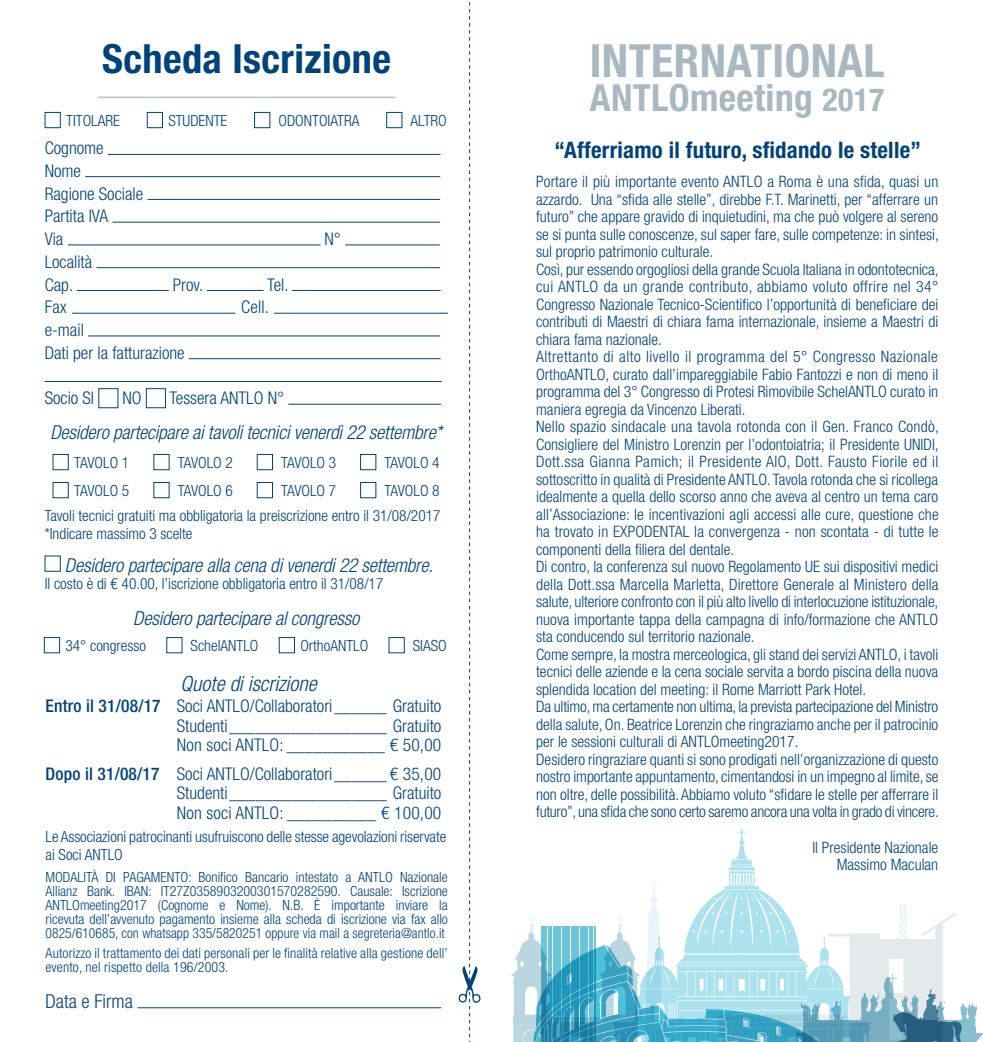
<style>
.page{position:relative;width:983px;height:1042px;background:#fff}
.page>*{position:absolute;margin:0;border:0;box-sizing:border-box;transform-origin:0 0}
.t1{font:700 condensed 45.85px "Helvetica Neue LT Std";letter-spacing:.01em;color:#a9b8c1}
.t2{font:700 condensed 40.25px "Helvetica Neue LT Std";letter-spacing:.01em;color:#004379}
.t3{font:700 condensed 37.45px "Helvetica Neue LT Std";letter-spacing:.01em;color:#a9b8c1}
.t4{font:700 condensed 22.75px "Helvetica Neue LT Std";letter-spacing:.01em;color:#004379}
.t5{font:italic 300 condensed 21px "Helvetica Neue LT Std";color:#004379}
.t6{font:italic 300 condensed 19.25px "Helvetica Neue LT Std";letter-spacing:-.01em;color:#004379}
.t7{font:300 condensed 19.25px "Helvetica Neue LT Std";color:#004379}
.t8{font:300 condensed 17.5px/22.8px "Helvetica Neue LT Std";color:#004379}
.t9{font:300 condensed 15.75px/17.5px "Helvetica Neue LT Std";color:#004379}
.t10{font:300 condensed 15.4px/28px "Helvetica Neue LT Std";color:#004379}
.t11{font:300 condensed 14px/14px "Helvetica Neue LT Std";letter-spacing:.01em;color:#004379;text-align:justify}
.s1{font-weight:500}
.s2{font-size:31.85px}
</style>
<div class="page">
<svg style="left:729px;top:828px;width:27px;height:52px"></svg>
<svg style="left:728px;top:859px;width:27px;height:15px"></svg>
<svg style="left:511px;top:880px;width:471px;height:162px"></svg>
<hr style="left:137px;top:1007px;width:304px;height:1px;background:#004379">
<svg style="left:458px;top:2px;width:22px;height:1040px"></svg>
<div style="left:53px;top:454px;width:16px;height:16px;border:1px solid #004379"></div>
<div style="left:53px;top:482px;width:16px;height:16px;border:1px solid #004379"></div>
<div style="left:153px;top:454px;width:16px;height:16px;border:1px solid #004379"></div>
<div style="left:153px;top:482px;width:16px;height:16px;border:1px solid #004379"></div>
<div style="left:257px;top:454px;width:16px;height:16px;border:1px solid #004379"></div>
<div style="left:257px;top:482px;width:16px;height:16px;border:1px solid #004379"></div>
<div style="left:360px;top:454px;width:16px;height:16px;border:1px solid #004379"></div>
<div style="left:360px;top:482px;width:16px;height:16px;border:1px solid #004379"></div>
<div style="left:279px;top:637px;width:16px;height:16px;border:1px solid #004379"></div>
<div style="left:166px;top:637px;width:16px;height:16px;border:1px solid #004379"></div>
<div style="left:388px;top:637px;width:16px;height:16px;border:1px solid #004379"></div>
<div style="left:44px;top:637px;width:16px;height:16px;border:1px solid #004379"></div>
<hr style="left:108px;top:154px;width:332px;height:1px;background:#004379">
<hr style="left:85px;top:176px;width:355px;height:1px;background:#004379">
<hr style="left:147px;top:199px;width:293px;height:1px;background:#004379">
<hr style="left:112px;top:222px;width:328px;height:1px;background:#004379">
<hr style="left:68px;top:245px;width:252px;height:1px;background:#004379">
<hr style="left:345px;top:245px;width:94px;height:1px;background:#004379">
<hr style="left:96px;top:267px;width:344px;height:1px;background:#004379">
<hr style="left:77px;top:290px;width:91px;height:1px;background:#004379">
<hr style="left:207px;top:290px;width:56px;height:1px;background:#004379">
<hr style="left:292px;top:290px;width:148px;height:1px;background:#004379">
<hr style="left:72px;top:313px;width:163px;height:1px;background:#004379">
<hr style="left:274px;top:313px;width:174px;height:1px;background:#004379">
<hr style="left:88px;top:336px;width:352px;height:1px;background:#004379">
<hr style="left:189px;top:358px;width:251px;height:1px;background:#004379">
<hr style="left:45px;top:381px;width:396px;height:1px;background:#004379">
<div style="left:146px;top:388px;width:20px;height:20px;border:1px solid #004379"></div>
<hr style="left:288px;top:404px;width:153px;height:1px;background:#004379">
<hr style="left:98px;top:96px;width:297px;height:2px;background:#bbc7d7">
<div style="left:45px;top:112px;width:16px;height:16px;border:1px solid #004379"></div>
<div style="left:147px;top:112px;width:16px;height:16px;border:1px solid #004379"></div>
<div style="left:254px;top:112px;width:16px;height:16px;border:1px solid #004379"></div>
<div style="left:386px;top:112px;width:16px;height:16px;border:1px solid #004379"></div>
<h2 class="t2" style="left:102px;top:35px;width:290px">Scheda Iscrizione</h2>
<p class="t10" style="left:66px;top:106px;width:55px">TITOLARE</p>
<p class="t10" style="left:168px;top:106px;width:60px">STUDENTE</p>
<p class="t10" style="left:278px;top:106px;width:82px">ODONTOIATRA</p>
<p class="t10" style="left:410px;top:106px;width:38px">ALTRO</p>
<p class="t8" style="left:45px;top:136px;width:100px">Cognome<br>Nome<br>Ragione Sociale<br>Partita IVA<br>Via</p>
<p class="t8" style="left:45px;top:250px;width:49px">Località<br>Cap.</p>
<p class="t8" style="left:173px;top:273px;width:32px">Prov.</p>
<p class="t8" style="left:267px;top:273px;width:23px">Tel.</p>
<p class="t8" style="left:45px;top:296px;width:23px">Fax</p>
<p class="t8" style="left:241px;top:296px;width:30px">Cell.</p>
<p class="t8" style="left:45px;top:318px;width:141px">e-mail<br>Dati per la fatturazione</p>
<p class="t8" style="left:45px;top:387px;width:51px">Socio SI</p>
<p class="t8" style="left:122px;top:387px;width:21px">NO</p>
<p class="t8" style="left:169px;top:387px;width:116px">Tessera ANTLO N°</p>
<p class="t8" style="left:324px;top:227px;width:18px">N°</p>
<p class="t6" style="left:50px;top:421px;width:393px">Desidero partecipare ai tavoli tecnici venerdì 22 settembre*</p>
<p class="t10" style="left:384px;top:448px;width:57px">TAVOLO 4<br>TAVOLO 8</p>
<p class="t10" style="left:74px;top:448px;width:57px">TAVOLO 1<br>TAVOLO 5</p>
<p class="t10" style="left:178px;top:448px;width:57px">TAVOLO 2<br>TAVOLO 6</p>
<p class="t10" style="left:281px;top:448px;width:57px">TAVOLO 3<br>TAVOLO 7</p>
<p class="t10" style="left:45px;top:507px;width:397px;line-height:17.7px">Tavoli tecnici gratuiti ma obbligatoria la preiscrizione entro il 31/08/2017 *Indicare massimo 3 scelte</p>
<p class="t6" style="left:65px;top:554px;width:369px">Desidero partecipare alla cena di venerdi 22 settembre.</p>
<p class="t10" style="left:45px;top:569px;width:340px">Il costo è di € 40.00, l’iscrizione obbligatoria entro il 31/08/17</p>
<p class="t6" style="left:133px;top:607px;width:227px">Desidero partecipare al congresso</p>
<p class="t10" style="left:65px;top:631px;width:82px">34° congresso</p>
<p class="t10" style="left:190px;top:631px;width:69px">SchelANTLO</p>
<p class="t10" style="left:300px;top:631px;width:69px">OrthoANTLO</p>
<p class="t10" style="left:413px;top:631px;width:35px">SIASO</p>
<h3 class="t5" style="left:180px;top:672px;width:137px">Quote di iscrizione</h3>
<p class="t8" style="left:177px;top:696px;width:266px;line-height:19.2px;text-align:justify;text-indent:-131px"><span class="s1">Entro il 31/08/17</span> Soci ANTLO/Collaboratori______ Gratuito Studenti__________________ Gratuito Non soci ANTLO: ___________ € 50,00</p>
<p class="t8" style="left:177px;top:764px;width:266px;line-height:19.2px;text-align:justify;text-indent:-131px"><span class="s1">Dopo il 31/08/17</span> Soci ANTLO/Collaboratori______ € 35,00<br>Studenti__________________ Gratuito Non soci ANTLO: __________ € 100,00</p>
<p class="t10" style="left:46px;top:827px;width:402px;line-height:18.6px">Le Associazioni patrocinanti usufruiscono delle stesse agevolazioni riservate ai Soci ANTLO</p>
<p class="t11" style="left:46px;top:869px;width:404px">MODALITÀ DI PAGAMENTO: Bonifico Bancario intestato a ANTLO Nazionale Allianz Bank. IBAN: IT27Z0358903200301570282590. Causale: Iscrizione ANTLOmeeting2017 (Cognome e Nome). N.B. È importante inviare la ricevuta dell’avvenuto pagamento insieme alla scheda di iscrizione via fax allo 0825/610685, con whatsapp 335/5820251 oppure via mail a segreteria@antlo.it</p>
<p class="t11" style="left:46px;top:946px;width:403px">Autorizzo il trattamento dei dati personali per le finalità relative alla gestione dell’ evento, nel rispetto della 196/2003.</p>
<p class="t7" style="left:46px;top:990px;width:89px">Data e Firma</p>
<h1 class="t1" style="left:589px;top:33px;width:296px">INTERNATIONAL</h1>
<h3 class="t3" style="left:589px;top:75px;width:296px">ANTLOmeeting <span class="s2">2017</span></h3>
<h3 class="t4" style="left:554px;top:136px;width:368px">“Afferriamo il futuro, sfidando le stelle”</h3>
<p class="t9" style="left:536px;top:173px;width:404px">Portare il più importante evento ANTLO a Roma è una sfida, quasi un azzardo. Una “sfida alle stelle”, direbbe F.T. Marinetti, per “afferrare un futuro” che appare gravido di inquietudini, ma che può volgere al sereno se si punta sulle conoscenze, sul saper fare, sulle competenze: in sintesi, sul proprio patrimonio culturale.<br>Così, pur essendo orgogliosi della grande Scuola Italiana in odontotecnica, cui ANTLO da un grande contributo, abbiamo voluto offrire nel 34° Congresso Nazionale Tecnico-Scientifico l’opportunità di beneficiare dei contributi di Maestri di chiara fama internazionale, insieme a Maestri di chiara fama nazionale.<br>Altrettanto di alto livello il programma del 5° Congresso Nazionale OrthoANTLO, curato dall’impareggiabile Fabio Fantozzi e non di meno il programma del 3° Congresso di Protesi Rimovibile SchelANTLO curato in maniera egregia da Vincenzo Liberati.<br>Nello spazio sindacale una tavola rotonda con il Gen. Franco Condò, Consigliere del Ministro Lorenzin per l’odontoiatria; il Presidente UNIDI, Dott.ssa Gianna Pamich; il Presidente AIO, Dott. Fausto Fiorile ed il sottoscritto in qualità di Presidente ANTLO. Tavola rotonda che si ricollega idealmente a quella dello scorso anno che aveva al centro un tema caro all’Associazione: le incentivazioni agli accessi alle cure, questione che ha trovato in EXPODENTAL la convergenza - non scontata - di tutte le componenti della filiera del dentale.<br>Di contro, la conferenza sul nuovo Regolamento UE sui dispositivi medici della Dott.ssa Marcella Marletta, Direttore Generale al Ministero della salute, ulteriore confronto con il più alto livello di interlocuzione istituzionale, nuova importante tappa della campagna di info/formazione che ANTLO sta conducendo sul territorio nazionale.<br>Come sempre, la mostra merceologica, gli stand dei servizi ANTLO, i tavoli tecnici delle aziende e la cena sociale servita a bordo piscina della nuova splendida location del meeting: il Rome Marriott Park Hotel.<br>Da ultimo, ma certamente non ultima, la prevista partecipazione del Ministro della salute, On. Beatrice Lorenzin che ringraziamo anche per il patrocinio per le sessioni culturali di ANTLOmeeting2017.<br>Desidero ringraziare quanti si sono prodigati nell’organizzazione di questo nostro importante appuntamento, cimentandosi in un impegno al limite, se non oltre, delle possibilità. Abbiamo voluto “sfidare le stelle per afferrare il futuro”, una sfida che sono certo saremo ancora una volta in grado di vincere.</p>
<p class="t9" style="left:812px;top:838px;width:127px;text-align:right">Il Presidente Nazionale<br>Massimo Maculan</p>
</div>
